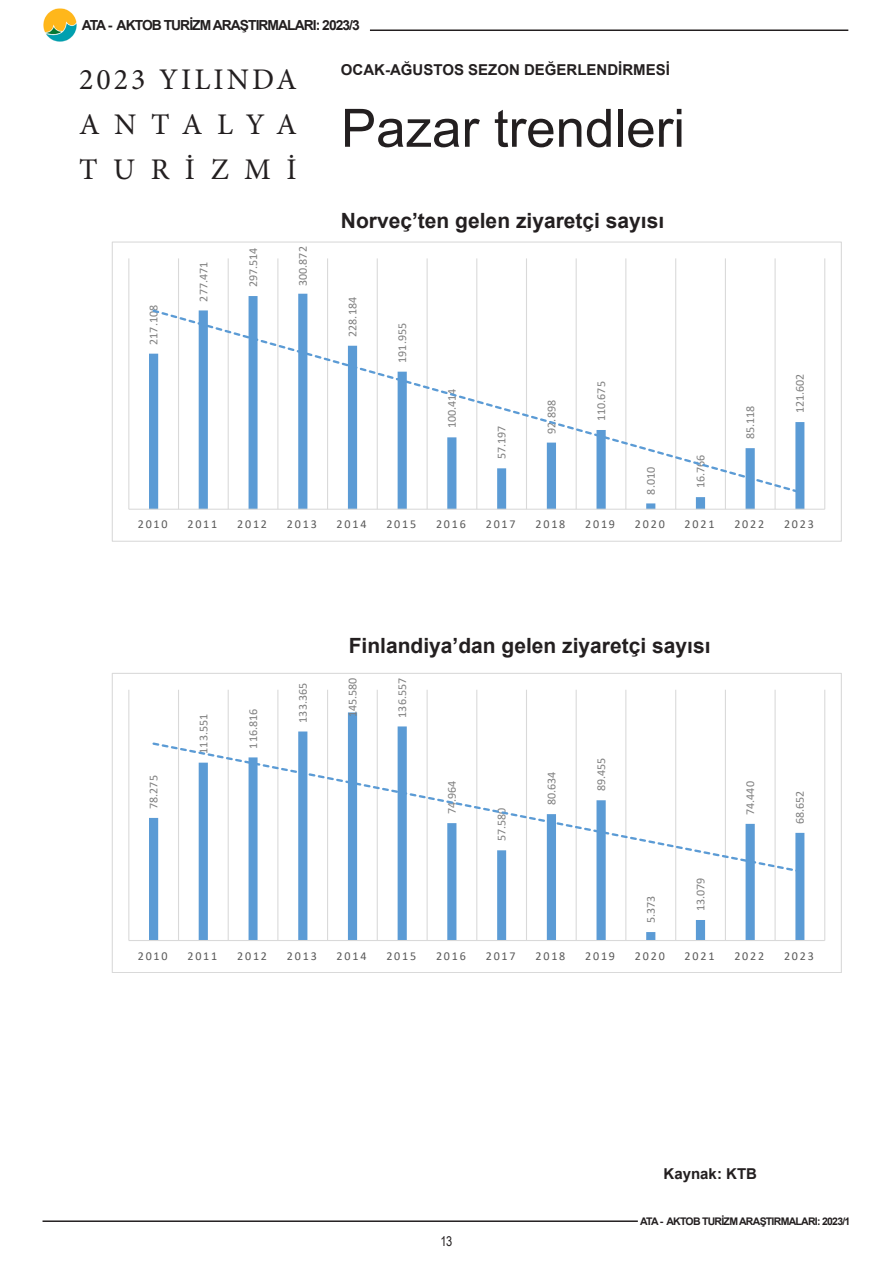
<style>
.page{position:relative;width:893px;height:1263px;background:#fff}
.page>*{position:absolute;margin:0;border:0;box-sizing:border-box;transform-origin:0 0}
.t1{font:52.95px "Arial";color:#231f20}
.t2{font:30px/45px "Minion Pro";letter-spacing:.38em;color:#231f20;text-align:justify}
.t3{font:700 21px "Arial";color:#231f20}
.t4{font:700 15px "Arial";color:#231f20}
.t5{font:700 13.95px "Arial";letter-spacing:-.07em;color:#231f20}
.t6{font:13.5px "Arial Narrow";color:#231f20}
.t7{font:12px "Calibri";color:#7f7f7f}
.t8{font:12px "Calibri";letter-spacing:.15em;color:#595959}
.t9{font:700 10.5px "Arial";letter-spacing:-.07em;color:#231f20}
</style>
<div class="page">
<img style="left:43px;top:8px;width:34px;height:34px">
<hr style="left:370px;top:30px;width:478px;height:1px;background:#231f20">
<hr style="left:43px;top:1220px;width:595px;height:2px;background:#231f20">
<hr style="left:128px;top:258px;width:1px;height:251px;background:#d9d9d9">
<hr style="left:178px;top:258px;width:1px;height:251px;background:#d9d9d9">
<hr style="left:228px;top:258px;width:1px;height:251px;background:#d9d9d9">
<hr style="left:277px;top:258px;width:1px;height:251px;background:#d9d9d9">
<hr style="left:327px;top:258px;width:1px;height:251px;background:#d9d9d9">
<hr style="left:377px;top:258px;width:1px;height:251px;background:#d9d9d9">
<hr style="left:427px;top:258px;width:1px;height:251px;background:#d9d9d9">
<hr style="left:476px;top:258px;width:1px;height:251px;background:#d9d9d9">
<hr style="left:526px;top:258px;width:1px;height:251px;background:#d9d9d9">
<hr style="left:576px;top:258px;width:1px;height:251px;background:#d9d9d9">
<hr style="left:625px;top:258px;width:1px;height:251px;background:#d9d9d9">
<hr style="left:675px;top:258px;width:1px;height:251px;background:#d9d9d9">
<hr style="left:725px;top:258px;width:1px;height:251px;background:#d9d9d9">
<hr style="left:774px;top:258px;width:2px;height:251px;background:#d9d9d9">
<hr style="left:824px;top:258px;width:1px;height:251px;background:#d9d9d9">
<svg style="left:149px;top:294px;width:655px;height:215px"></svg>
<hr style="left:129px;top:509px;width:696px;height:1px;background:#d9d9d9">
<svg style="left:151px;top:308px;width:652px;height:187px"></svg>
<hr style="left:128px;top:690px;width:1px;height:250px;background:#d9d9d9">
<hr style="left:178px;top:690px;width:1px;height:250px;background:#d9d9d9">
<hr style="left:228px;top:690px;width:1px;height:250px;background:#d9d9d9">
<hr style="left:277px;top:690px;width:1px;height:250px;background:#d9d9d9">
<hr style="left:327px;top:690px;width:1px;height:250px;background:#d9d9d9">
<hr style="left:377px;top:690px;width:1px;height:250px;background:#d9d9d9">
<hr style="left:427px;top:690px;width:1px;height:250px;background:#d9d9d9">
<hr style="left:476px;top:690px;width:1px;height:250px;background:#d9d9d9">
<hr style="left:526px;top:690px;width:1px;height:250px;background:#d9d9d9">
<hr style="left:576px;top:690px;width:1px;height:250px;background:#d9d9d9">
<hr style="left:625px;top:690px;width:1px;height:250px;background:#d9d9d9">
<hr style="left:675px;top:690px;width:1px;height:250px;background:#d9d9d9">
<hr style="left:725px;top:690px;width:1px;height:250px;background:#d9d9d9">
<hr style="left:774px;top:690px;width:2px;height:250px;background:#d9d9d9">
<hr style="left:824px;top:690px;width:1px;height:250px;background:#d9d9d9">
<svg style="left:149px;top:712px;width:655px;height:228px"></svg>
<hr style="left:129px;top:940px;width:696px;height:1px;background:#d9d9d9">
<svg style="left:151px;top:741px;width:652px;height:133px"></svg>
<p class="t5" style="left:82px;top:16px;width:280px">ATA - AKTOB TURİZM ARAŞTIRMALARI: 2023/3</p>
<p class="t2" style="left:79px;top:57px;width:219px">2023 YILINDA ANTALYA TURİZMİ</p>
<p class="t7" style="left:145px;top:345px;width:41px;rotate:-90deg">217.108</p>
<p class="t7" style="left:195px;top:302px;width:41px;rotate:-90deg">277.471</p>
<p class="t7" style="left:245px;top:287px;width:41px;rotate:-90deg">297.514</p>
<p class="t7" style="left:294px;top:286px;width:41px;rotate:-90deg">300.872</p>
<p class="t4" style="left:341px;top:59px;width:330px">OCAK-AĞUSTOS SEZON DEĞERLENDİRMESİ</p>
<p class="t1" style="left:341px;top:92px;width:346px">Pazar trendleri</p>
<p class="t3" style="left:341px;top:205px;width:325px">Norveç’ten gelen ziyaretçi sayısı</p>
<p class="t7" style="left:344px;top:337px;width:41px;rotate:-90deg">228.184</p>
<p class="t7" style="left:394px;top:363px;width:41px;rotate:-90deg">191.955</p>
<p class="t7" style="left:444px;top:428px;width:41px;rotate:-90deg">100.414</p>
<p class="t7" style="left:493px;top:459px;width:35px;rotate:-90deg">57.197</p>
<p class="t7" style="left:543px;top:434px;width:35px;rotate:-90deg">92.898</p>
<p class="t7" style="left:593px;top:421px;width:41px;rotate:-90deg">110.675</p>
<p class="t7" style="left:642px;top:495px;width:29px;rotate:-90deg">8.010</p>
<p class="t7" style="left:692px;top:488px;width:35px;rotate:-90deg">16.766</p>
<p class="t7" style="left:742px;top:439px;width:35px;rotate:-90deg">85.118</p>
<p class="t7" style="left:792px;top:413px;width:41px;rotate:-90deg">121.602</p>
<p class="t8" style="left:138px;top:516px;width:31px">2010</p>
<p class="t8" style="left:187px;top:516px;width:31px">2011</p>
<p class="t8" style="left:237px;top:516px;width:31px">2012</p>
<p class="t8" style="left:287px;top:516px;width:31px">2013</p>
<p class="t8" style="left:337px;top:516px;width:31px">2014</p>
<p class="t8" style="left:386px;top:516px;width:31px">2015</p>
<p class="t8" style="left:436px;top:516px;width:31px">2016</p>
<p class="t8" style="left:486px;top:516px;width:31px">2017</p>
<p class="t8" style="left:535px;top:516px;width:31px">2018</p>
<p class="t8" style="left:585px;top:516px;width:31px">2019</p>
<p class="t8" style="left:635px;top:516px;width:31px">2020</p>
<p class="t8" style="left:685px;top:516px;width:31px">2021</p>
<p class="t8" style="left:734px;top:516px;width:31px">2022</p>
<p class="t8" style="left:784px;top:516px;width:31px">2023</p>
<p class="t7" style="left:145px;top:809px;width:35px;rotate:-90deg">78.275</p>
<p class="t7" style="left:195px;top:754px;width:41px;rotate:-90deg">113.551</p>
<p class="t7" style="left:245px;top:749px;width:41px;rotate:-90deg">116.816</p>
<p class="t3" style="left:349px;top:631px;width:363px">Finlandiya’dan gelen ziyaretçi sayısı</p>
<p class="t7" style="left:294px;top:723px;width:41px;rotate:-90deg">133.365</p>
<p class="t7" style="left:344px;top:717px;width:41px;rotate:-90deg">145.580</p>
<p class="t7" style="left:394px;top:718px;width:41px;rotate:-90deg">136.557</p>
<p class="t7" style="left:444px;top:814px;width:35px;rotate:-90deg">74.964</p>
<p class="t7" style="left:493px;top:841px;width:35px;rotate:-90deg">57.580</p>
<p class="t7" style="left:543px;top:805px;width:35px;rotate:-90deg">80.634</p>
<p class="t7" style="left:593px;top:791px;width:35px;rotate:-90deg">89.455</p>
<p class="t7" style="left:642px;top:923px;width:29px;rotate:-90deg">5.373</p>
<p class="t7" style="left:692px;top:911px;width:35px;rotate:-90deg">13.079</p>
<p class="t7" style="left:742px;top:815px;width:35px;rotate:-90deg">74.440</p>
<p class="t7" style="left:792px;top:824px;width:35px;rotate:-90deg">68.652</p>
<p class="t8" style="left:138px;top:947px;width:31px">2010</p>
<p class="t8" style="left:187px;top:947px;width:31px">2011</p>
<p class="t8" style="left:237px;top:947px;width:31px">2012</p>
<p class="t8" style="left:287px;top:947px;width:31px">2013</p>
<p class="t8" style="left:337px;top:947px;width:31px">2014</p>
<p class="t8" style="left:386px;top:947px;width:31px">2015</p>
<p class="t8" style="left:436px;top:947px;width:31px">2016</p>
<p class="t8" style="left:486px;top:947px;width:31px">2017</p>
<p class="t8" style="left:535px;top:947px;width:31px">2018</p>
<p class="t8" style="left:585px;top:947px;width:31px">2019</p>
<p class="t8" style="left:635px;top:947px;width:31px">2020</p>
<p class="t8" style="left:685px;top:947px;width:31px">2021</p>
<p class="t8" style="left:734px;top:947px;width:31px">2022</p>
<p class="t8" style="left:784px;top:947px;width:31px">2023</p>
<p class="t4" style="left:664px;top:1163px;width:95px">Kaynak: KTB</p>
<p class="t6" style="left:441px;top:1231px;width:13px">13</p>
<p class="t9" style="left:640px;top:1214px;width:212px">ATA - AKTOB TURİZM ARAŞTIRMALARI: 2023/1</p>
</div>
